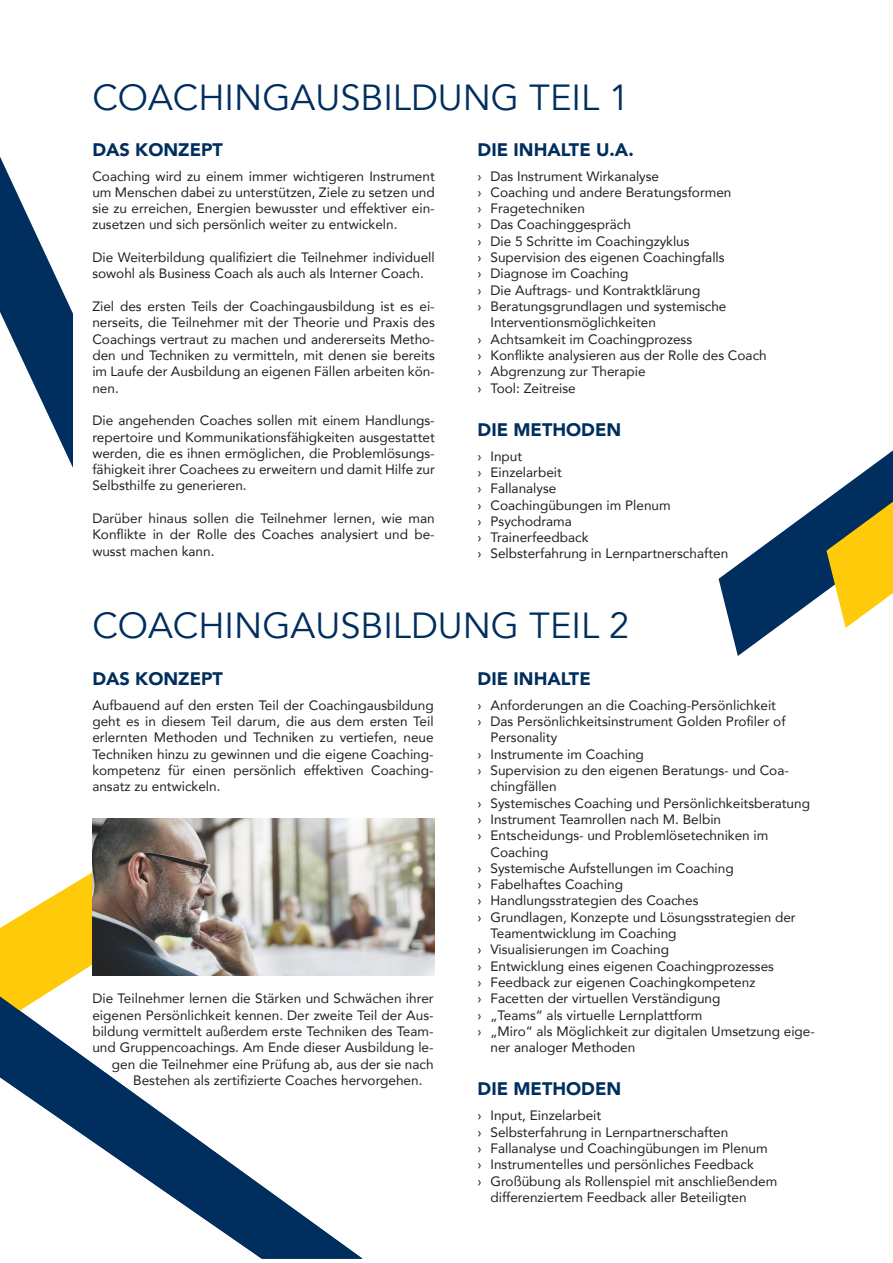
<style>
.page{position:relative;width:893px;height:1263px;background:#fff}
.page>*{position:absolute;margin:0;border:0;box-sizing:border-box;transform-origin:0 0}
.t1{font:36.3px "Avenir";color:#002e5e}
.t2{font:900 18.15px "Avenir";color:#002e5e}
.t3{font:13.65px/16.4px "Avenir";color:#231f20;text-align:justify}
</style>
<div class="page">
<svg style="left:0;top:157px;width:73px;height:311px"></svg>
<svg style="left:0;top:872px;width:92px;height:124px"></svg>
<svg style="left:0;top:996px;width:363px;height:263px"></svg>
<img style="left:92px;top:818px;width:343px;height:158px">
<svg style="left:719px;top:450px;width:174px;height:206px"></svg>
<p class="t1" style="left:92px;top:75px;width:539px">COACHINGAUSBILDUNG TEIL 1</p>
<p class="t2" style="left:92px;top:134px;width:132px">DAS KONZEPT</p>
<p class="t3" style="left:92px;top:167px;width:344px">Coaching wird zu einem immer wichtigeren Instrument um Menschen dabei zu unterstützen, Ziele zu setzen und sie zu erreichen, Energien bewusster und effektiver ein&shy;zusetzen und sich persönlich weiter zu entwickeln.</p>
<p class="t3" style="left:92px;top:249px;width:344px">Die Weiterbildung qualifiziert die Teilnehmer individuell sowohl als Business Coach als auch als Interner Coach.</p>
<p class="t3" style="left:92px;top:298px;width:344px">Ziel des ersten Teils der Coachingausbildung ist es ei&shy;nerseits, die Teilnehmer mit der Theorie und Praxis des Coachings vertraut zu machen und andererseits Metho&shy;den und Techniken zu vermitteln, mit denen sie bereits im Laufe der Ausbildung an eigenen Fällen arbeiten kön&shy;nen.</p>
<p class="t3" style="left:92px;top:412px;width:344px">Die angehenden Coaches sollen mit einem Handlungs&shy;repertoire und Kommunikationsfähigkeiten ausgestattet werden, die es ihnen ermöglichen, die Problemlösungs&shy;fähigkeit ihrer Coachees zu erweitern und damit Hilfe zur Selbsthilfe zu generieren.</p>
<p class="t3" style="left:92px;top:510px;width:344px">Darüber hinaus sollen die Teilnehmer lernen, wie man Konflikte in der Rolle des Coaches analysiert und be&shy;wusst machen kann.</p>
<p class="t2" style="left:478px;top:134px;width:158px">DIE INHALTE U.A.</p>
<p class="t3" style="left:478px;top:167px;width:183px">› Das Instrument Wirkanalyse</p>
<p class="t3" style="left:478px;top:184px;width:255px">› Coaching und andere Beratungsformen</p>
<p class="t3" style="left:478px;top:200px;width:109px">› Fragetechniken</p>
<p class="t3" style="left:478px;top:216px;width:155px">› Das Coachinggespräch</p>
<p class="t3" style="left:478px;top:232px;width:214px">› Die 5 Schritte im Coachingzyklus</p>
<p class="t3" style="left:478px;top:249px;width:249px">› Supervision des eigenen Coachingfalls</p>
<p class="t3" style="left:478px;top:265px;width:152px">› Diagnose im Coaching</p>
<p class="t3" style="left:478px;top:281px;width:224px">› Die Auftrags- und Kontraktklärung</p>
<p class="t3" style="left:478px;top:298px;width:250px">› Beratungsgrundlagen und systemische</p>
<p class="t3" style="left:490px;top:314px;width:167px">Interventionsmöglichkeiten</p>
<p class="t3" style="left:478px;top:330px;width:216px">› Achtsamkeit im Coachingprozess</p>
<p class="t3" style="left:478px;top:347px;width:291px">› Konflikte analysieren aus der Rolle des Coach</p>
<p class="t3" style="left:478px;top:363px;width:169px">› Abgrenzung zur Therapie</p>
<p class="t3" style="left:478px;top:379px;width:100px">› Tool: Zeitreise</p>
<p class="t2" style="left:478px;top:414px;width:145px">DIE METHODEN</p>
<p class="t3" style="left:478px;top:447px;width:252px;text-align:left">› Input<br>› Einzelarbeit<br>› Fallanalyse<br>› Coachingübungen im Plenum<br>› Psychodrama<br>› Trainerfeedback<br>› Selbsterfahrung in Lernpartnerschaften</p>
<p class="t1" style="left:92px;top:604px;width:539px">COACHINGAUSBILDUNG TEIL 2</p>
<p class="t2" style="left:92px;top:663px;width:132px">DAS KONZEPT</p>
<p class="t3" style="left:92px;top:696px;width:343px">Aufbauend auf den ersten Teil der Coachingausbildung geht es in diesem Teil darum, die aus dem ersten Teil erlernten Methoden und Techniken zu vertiefen, neue Techniken hinzu zu gewinnen und die eigene Coaching&shy;kompetenz für einen persönlich effektiven Coaching&shy;ansatz zu entwickeln.</p>
<p class="t3" style="left:92px;top:990px;width:343px">Die Teilnehmer lernen die Stärken und Schwächen ihrer</p>
<p class="t3" style="left:92px;top:1006px;width:343px">eigenen Persönlichkeit kennen. Der zweite Teil der Aus-</p>
<p class="t3" style="left:92px;top:1022px;width:343px">bildung vermittelt außerdem erste Techniken des Team-</p>
<p class="t3" style="left:92px;top:1039px;width:343px">und Gruppencoachings. Am Ende dieser Ausbildung le-</p>
<p class="t3" style="left:112px;top:1055px;width:323px">gen die Teilnehmer eine Prüfung ab, aus der sie nach</p>
<p class="t3" style="left:133px;top:1071px;width:291px">Bestehen als zertifizierte Coaches hervorgehen.</p>
<p class="t2" style="left:478px;top:663px;width:115px">DIE INHALTE</p>
<p class="t3" style="left:478px;top:696px;width:300px">› Anforderungen an die Coaching-Persönlichkeit</p>
<p class="t3" style="left:478px;top:713px;width:309px">› Das Persönlichkeitsinstrument Golden Profiler of</p>
<p class="t3" style="left:490px;top:729px;width:68px">Personality</p>
<p class="t3" style="left:478px;top:745px;width:168px">› Instrumente im Coaching</p>
<p class="t3" style="left:478px;top:762px;width:313px">› Supervision zu den eigenen Beratungs- und Coa-</p>
<p class="t3" style="left:490px;top:778px;width:68px">chingfällen</p>
<p class="t3" style="left:478px;top:794px;width:334px">› Systemisches Coaching und Persönlichkeitsberatung</p>
<p class="t3" style="left:478px;top:810px;width:245px">› Instrument Teamrollen nach M. Belbin</p>
<p class="t3" style="left:478px;top:827px;width:292px">› Entscheidungs- und Problemlösetechniken im</p>
<p class="t3" style="left:490px;top:843px;width:59px">Coaching</p>
<p class="t3" style="left:478px;top:859px;width:258px">› Systemische Aufstellungen im Coaching</p>
<p class="t3" style="left:478px;top:876px;width:147px">› Fabelhaftes Coaching</p>
<p class="t3" style="left:478px;top:892px;width:222px">› Handlungsstrategien des Coaches</p>
<p class="t3" style="left:478px;top:908px;width:320px">› Grundlagen, Konzepte und Lösungsstrategien der</p>
<p class="t3" style="left:490px;top:925px;width:188px">Teamentwicklung im Coaching</p>
<p class="t3" style="left:478px;top:941px;width:193px">› Visualisierungen im Coaching</p>
<p class="t3" style="left:478px;top:957px;width:298px">› Entwicklung eines eigenen Coachingprozesses</p>
<p class="t3" style="left:478px;top:974px;width:279px">› Feedback zur eigenen Coachingkompetenz</p>
<p class="t3" style="left:478px;top:990px;width:244px">› Facetten der virtuellen Verständigung</p>
<p class="t3" style="left:478px;top:1006px;width:226px">› „Teams“ als virtuelle Lernplattform</p>
<p class="t3" style="left:478px;top:1022px;width:339px">› „Miro“ als Möglichkeit zur digitalen Umsetzung eige-</p>
<p class="t3" style="left:490px;top:1039px;width:146px">ner analoger Methoden</p>
<p class="t2" style="left:478px;top:1073px;width:145px">DIE METHODEN</p>
<p class="t3" style="left:478px;top:1107px;width:125px">› Input, Einzelarbeit</p>
<p class="t3" style="left:478px;top:1123px;width:252px">› Selbsterfahrung in Lernpartnerschaften</p>
<p class="t3" style="left:478px;top:1139px;width:292px">› Fallanalyse und Coachingübungen im Plenum</p>
<p class="t3" style="left:478px;top:1156px;width:278px">› Instrumentelles und persönliches Feedback</p>
<p class="t3" style="left:478px;top:1172px;width:301px">› Großübung als Rollenspiel mit anschließendem</p>
<p class="t3" style="left:490px;top:1188px;width:258px">differenziertem Feedback aller Beteiligten</p>
</div>
